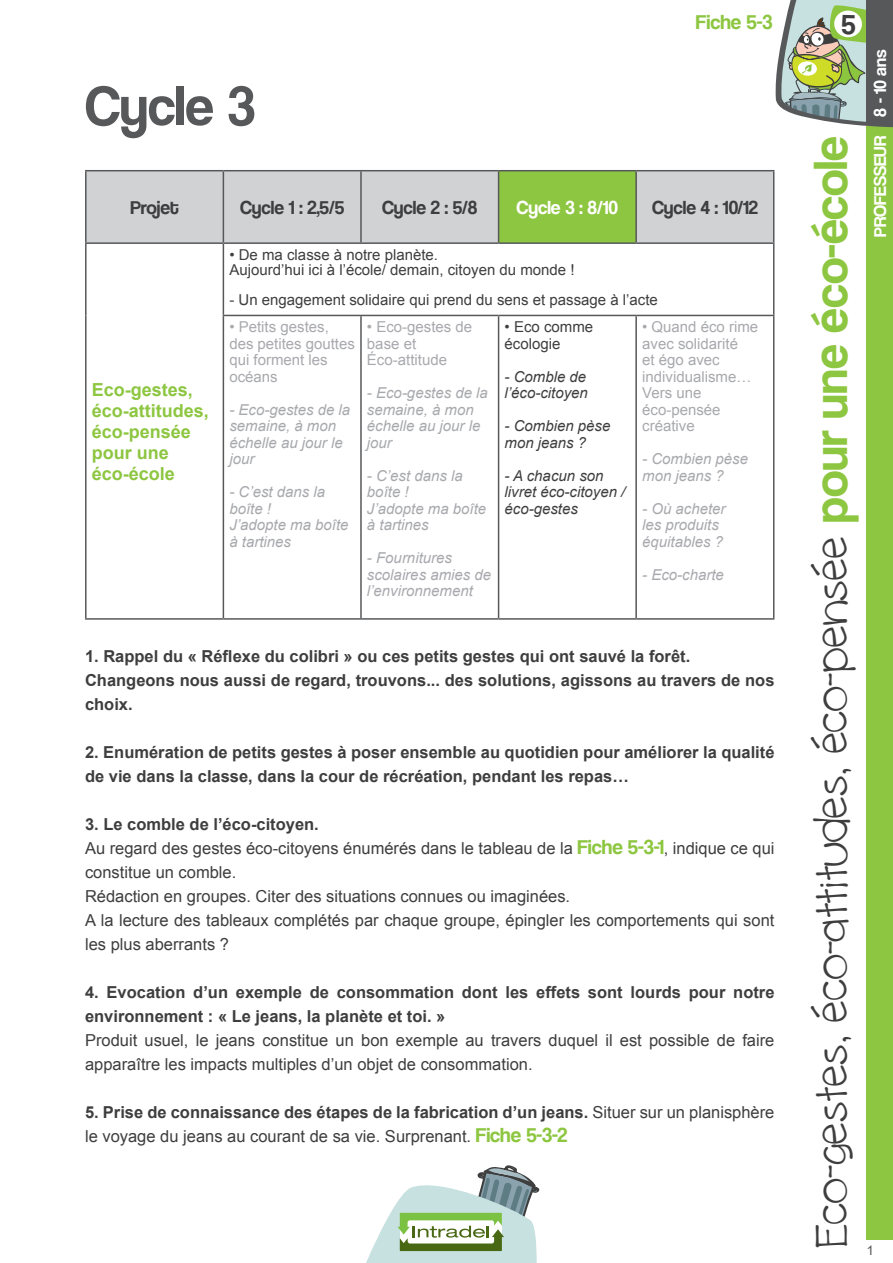
<style>
.page{position:relative;width:893px;height:1263px;background:#fff}
.page>*{position:absolute;margin:0;border:0;box-sizing:border-box;transform-origin:0 0}
.t1{font:57px "Coolvetica Rg";color:#57585a}
.t2{font:46.5px "cinnamoncake";color:#3e3e3f}
.t3{font:21px "Coolvetica Rg";color:#8dc640}
.t4{font:19.5px "Coolvetica Rg";color:#3e3e3f}
.t5{font:19.5px "Coolvetica Rg";color:#fff}
.t6{font:700 18px/21px "Arial";color:#8dc640}
.t7{font:18px "Coolvetica Rg";color:#fff}
.t8{font:16.5px/24px "Arial";color:#3e3e3f}
.t9{font:700 16.5px/24px "Arial";color:#3e3e3f}
.t10{font:italic 15px/16.5px "Arial";color:#a8a9ad}
.t11{font:15px/16.5px "Arial";color:#a8a9ad}
.t12{font:15px/15px "Arial";color:#3e3e3f}
.t13{font:italic 15px/16.5px "Arial";color:#3e3e3f}
.t14{font:13.5px "Arial Unicode MS";color:#57585a}
.s1{font-weight:700}
.s2{font-family:"Coolvetica Rg";font-size:21px;color:#8dc640}
.s3{font-family:"Coolvetica Rg";font-size:49.5px;color:#8dc640}
</style>
<div class="page">
<div style="left:867px;top:126px;width:26px;height:1113px;background:#8dc640"></div>
<svg style="left:366px;top:1165px;width:173px;height:98px"></svg>
<div style="left:87px;top:171px;width:686px;height:71px;background:#d1d2d4"></div>
<div style="left:499px;top:171px;width:137px;height:72px;background:#8dc640"></div>
<hr style="left:85px;top:170px;width:138px;height:1px;background:#57585a">
<hr style="left:85px;top:171px;width:2px;height:71px;background:#57585a">
<hr style="left:223px;top:170px;width:138px;height:1px;background:#57585a">
<hr style="left:223px;top:171px;width:1px;height:71px;background:#57585a">
<hr style="left:361px;top:170px;width:138px;height:1px;background:#57585a">
<hr style="left:360px;top:171px;width:2px;height:71px;background:#57585a">
<hr style="left:499px;top:170px;width:137px;height:1px;background:#57585a">
<hr style="left:498px;top:171px;width:1px;height:71px;background:#57585a">
<hr style="left:636px;top:170px;width:138px;height:1px;background:#57585a">
<hr style="left:635px;top:171px;width:2px;height:71px;background:#57585a">
<hr style="left:773px;top:171px;width:1px;height:71px;background:#57585a">
<hr style="left:85px;top:242px;width:138px;height:2px;background:#57585a">
<hr style="left:85px;top:244px;width:2px;height:71px;background:#57585a">
<hr style="left:223px;top:242px;width:138px;height:2px;background:#57585a">
<hr style="left:223px;top:244px;width:1px;height:71px;background:#57585a">
<hr style="left:361px;top:242px;width:138px;height:2px;background:#57585a">
<hr style="left:499px;top:242px;width:137px;height:2px;background:#57585a">
<hr style="left:636px;top:242px;width:138px;height:2px;background:#57585a">
<hr style="left:773px;top:244px;width:1px;height:71px;background:#57585a">
<hr style="left:85px;top:315px;width:2px;height:303px;background:#57585a">
<hr style="left:223px;top:315px;width:138px;height:1px;background:#57585a">
<hr style="left:223px;top:316px;width:1px;height:302px;background:#57585a">
<hr style="left:361px;top:315px;width:138px;height:1px;background:#57585a">
<hr style="left:360px;top:316px;width:2px;height:302px;background:#57585a">
<hr style="left:499px;top:315px;width:137px;height:1px;background:#57585a">
<hr style="left:498px;top:316px;width:1px;height:302px;background:#57585a">
<hr style="left:636px;top:315px;width:138px;height:1px;background:#57585a">
<hr style="left:635px;top:316px;width:2px;height:302px;background:#57585a">
<hr style="left:773px;top:316px;width:1px;height:302px;background:#57585a">
<hr style="left:85px;top:618px;width:138px;height:2px;background:#57585a">
<hr style="left:223px;top:618px;width:138px;height:2px;background:#57585a">
<hr style="left:361px;top:618px;width:138px;height:2px;background:#57585a">
<hr style="left:499px;top:618px;width:137px;height:2px;background:#57585a">
<hr style="left:636px;top:618px;width:138px;height:2px;background:#57585a">
<svg style="left:775px;top:0;width:118px;height:127px;background:#9ea995"></svg>
<h1 class="t1" style="left:85px;top:72px;width:171px">Cycle 3</h1>
<p class="t3" style="left:696px;top:9px;width:78px">Fiche 5-3</p>
<p class="t4" style="left:130px;top:196px;width:50px">Projet</p>
<p class="t4" style="left:240px;top:196px;width:106px">Cycle 1 : 2,5/5</p>
<p class="t4" style="left:382px;top:196px;width:97px">Cycle 2 : 5/8</p>
<p class="t5" style="left:517px;top:196px;width:103px">Cycle 3 : 8/10</p>
<p class="t4" style="left:652px;top:196px;width:107px">Cycle 4 : 10/12</p>
<p class="t6" style="left:92px;top:379px;width:119px">Eco-gestes, éco-attitudes, éco-pensée pour une éco-école</p>
<p class="t12" style="left:229px;top:247px;width:347px">• De ma classe à notre planète.<br>Aujourd’hui ici à l’école/ demain, citoyen du monde !</p>
<p class="t12" style="left:229px;top:292px;width:430px">- Un engagement solidaire qui prend du sens et passage à l’acte</p>
<p class="t11" style="left:229px;top:319px;width:127px">• Petits gestes, des petites gouttes qui forment les océans</p>
<p class="t10" style="left:229px;top:402px;width:122px">- Eco-gestes de la semaine, à mon échelle au jour le jour</p>
<p class="t10" style="left:229px;top:484px;width:121px">- C’est dans la boîte !<br>J’adopte ma boîte à tartines</p>
<p class="t11" style="left:642px;top:319px;width:118px">• Quand éco rime avec solidarité<br>et égo avec individualisme…<br>Vers une éco-pensée créative</p>
<p class="t10" style="left:642px;top:451px;width:107px">- Combien pèse mon jeans ?</p>
<p class="t10" style="left:642px;top:501px;width:85px">- Où acheter les produits équitables ?</p>
<p class="t10" style="left:642px;top:567px;width:83px">- Eco-charte</p>
<p class="t11" style="left:367px;top:319px;width:107px">• Eco-gestes de base et<br>Éco-attitude</p>
<p class="t10" style="left:367px;top:385px;width:122px">- Eco-gestes de la semaine, à mon échelle au jour le jour</p>
<p class="t10" style="left:367px;top:468px;width:121px">- C’est dans la boîte !<br>J’adopte ma boîte à tartines</p>
<p class="t10" style="left:367px;top:550px;width:126px">- Fournitures scolaires amies de l’environnement</p>
<p class="t12" style="left:505px;top:319px;width:90px;line-height:16.5px">• Eco comme écologie</p>
<p class="t13" style="left:505px;top:369px;width:85px">- Comble de l’éco-citoyen</p>
<p class="t13" style="left:505px;top:418px;width:107px">- Combien pèse mon jeans ?</p>
<p class="t13" style="left:505px;top:468px;width:122px">- A chacun son livret éco-citoyen / éco-gestes</p>
<p class="t9" style="left:85px;top:644px;width:691px">1. Rappel du « Réflexe du colibri » ou ces petits gestes qui ont sauvé la forêt.<br>Changeons nous aussi de regard, trouvons... des solutions, agissons au travers de nos choix.</p>
<p class="t9" style="left:85px;top:740px;width:691px">2. Enumération de petits gestes à poser ensemble au quotidien pour améliorer la qualité de vie dans la classe, dans la cour de récréation, pendant les repas…</p>
<p class="t8" style="left:85px;top:812px;width:691px"><span class="s1">3. Le comble de l’éco-citoyen.<br></span>Au regard des gestes éco-citoyens énumérés dans le tableau de la <span class="s2">Fiche 5-3-1</span>, indique ce qui constitue un comble.<br>Rédaction en groupes. Citer des situations connues ou imaginées.<br>A la lecture des tableaux complétés par chaque groupe, épingler les comportements qui sont les plus aberrants ?</p>
<p class="t9" style="left:85px;top:980px;width:691px">4. Evocation d’un exemple de consommation dont les effets sont lourds pour notre environnement : « Le jeans, la planète et toi. »</p>
<p class="t8" style="left:85px;top:1028px;width:691px">Produit usuel, le jeans constitue un bon exemple au travers duquel il est possible de faire apparaître les impacts multiples d’un objet de consommation.</p>
<p class="t8" style="left:85px;top:1100px;width:691px"><span class="s1">5. Prise de connaissance des étapes de la fabrication d’un jeans.</span> Situer sur un planisphère le voyage du jeans au courant de sa vie. Surprenant. <span class="s2">Fiche 5-3-2</span></p>
<p class="t7" style="left:869px;top:117px;width:69px;rotate:-90deg">8 - 10 ans</p>
<h2 class="t2" style="left:804px;top:1247px;width:1112px;rotate:-90deg">Eco-gestes, éco-attitudes, éco-pensée <span class="s3">pour une éco-école</span></h2>
<p class="t7" style="left:869px;top:237px;width:102px;rotate:-90deg">PROFESSEUR</p>
<p class="t14" style="left:867px;top:1240px;width:9px">1</p>
</div>
